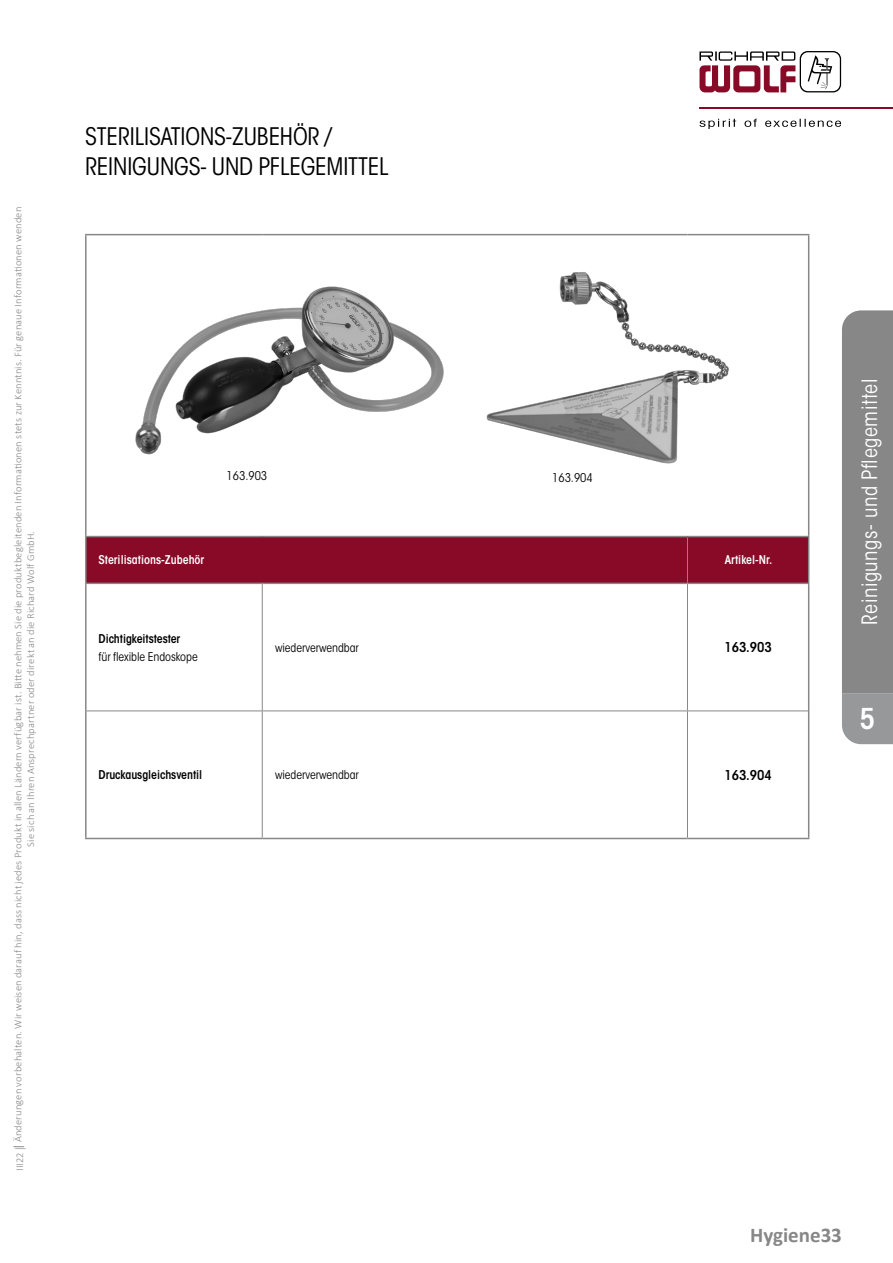
<style>
.page{position:relative;width:893px;height:1263px;background:#fff}
.page>*{position:absolute;margin:0;border:0;box-sizing:border-box;transform-origin:0 0}
.t1{font:600 condensed 28.5px "ITC Avant Garde Std";color:#fff}
.t2{font:condensed 24px/30px "ITC Avant Garde Std";letter-spacing:-.005em;color:#000}
.t3{font:condensed 21px "ITC Avant Garde Std";letter-spacing:.025em;color:#fff}
.t4{font:700 21px "Calibri";color:#878787}
.t5{font:600 condensed 13.5px "ITC Avant Garde Std";letter-spacing:-.005em;color:#000}
.t6{font:condensed 12px "ITC Avant Garde Std";letter-spacing:-.005em;color:#000}
.t7{font:600 condensed 12px "ITC Avant Garde Std";letter-spacing:-.005em;color:#000}
.t8{font:600 condensed 12px "ITC Avant Garde Std";color:#fff}
.t9{font:300 10.5px/12.6px "Calibri";letter-spacing:.015em;color:#878787;text-align:center}
.s1{font-family:"Adobe Garamond Pro";font-weight:400}
.s2{font-family:"Adobe Garamond Pro";font-weight:700}
</style>
<div class="page">
<svg style="left:699px;top:119px;width:142px;height:10px"></svg>
<svg style="left:699px;top:51px;width:142px;height:41px"></svg>
<hr style="left:699px;top:107px;width:194px;height:2px;background:#880a26">
<svg style="left:842px;top:310px;width:51px;height:434px;background:#89898a"></svg>
<div style="left:86px;top:536px;width:601px;height:47px;background:#880a26"></div>
<div style="left:687px;top:536px;width:122px;height:47px;background:#880a26"></div>
<hr style="left:85px;top:234px;width:177px;height:1px;background:#878787">
<hr style="left:85px;top:235px;width:2px;height:301px;background:#878787">
<hr style="left:262px;top:234px;width:425px;height:1px;background:#878787">
<hr style="left:687px;top:234px;width:122px;height:1px;background:#878787">
<hr style="left:808px;top:235px;width:1px;height:301px;background:#878787">
<hr style="left:85px;top:584px;width:2px;height:127px;background:#878787">
<hr style="left:808px;top:584px;width:1px;height:127px;background:#878787">
<hr style="left:85px;top:711px;width:2px;height:127px;background:#878787">
<hr style="left:808px;top:711px;width:1px;height:127px;background:#878787">
<hr style="left:85px;top:838px;width:177px;height:1px;background:#878787">
<hr style="left:262px;top:838px;width:425px;height:1px;background:#878787">
<hr style="left:687px;top:838px;width:122px;height:1px;background:#878787">
<hr style="left:87px;top:710px;width:175px;height:1px;background:#878787">
<hr style="left:262px;top:710px;width:425px;height:1px;background:#878787">
<hr style="left:687px;top:710px;width:121px;height:1px;background:#878787">
<hr style="left:687px;top:537px;width:1px;height:46px;background:#878787">
<hr style="left:262px;top:584px;width:1px;height:126px;background:#878787">
<hr style="left:687px;top:584px;width:1px;height:126px;background:#878787">
<hr style="left:262px;top:711px;width:1px;height:127px;background:#878787">
<hr style="left:687px;top:711px;width:1px;height:127px;background:#878787">
<hr style="left:85px;top:536px;width:177px;height:1px;background:#878787">
<hr style="left:262px;top:536px;width:425px;height:1px;background:#878787">
<hr style="left:85px;top:537px;width:2px;height:46px;background:#878787">
<hr style="left:85px;top:583px;width:177px;height:1px;background:#878787">
<hr style="left:262px;top:583px;width:425px;height:1px;background:#878787">
<hr style="left:687px;top:536px;width:122px;height:1px;background:#878787">
<hr style="left:808px;top:537px;width:1px;height:46px;background:#878787">
<hr style="left:687px;top:583px;width:122px;height:1px;background:#878787">
<img style="left:135px;top:286px;width:309px;height:169px">
<img style="left:486px;top:272px;width:243px;height:192px">
<p class="t9" style="left:12px;top:1171px;width:965px;rotate:-90deg">III22 <span class="s1">|</span><span class="s2">|</span> Änderungen vorbehalten. Wir weisen darauf hin, dass nicht jedes Produkt in allen Ländern verfügbar ist. Bitte nehmen Sie die produktbegleitenden Informationen stets zur Kenntnis. Für genaue Informationen wenden<br>Sie sich an Ihren Ansprechpartner oder direkt an die Richard Wolf GmbH.</p>
<h2 class="t2" style="left:85px;top:122px;width:305px">STERILISATIONS-ZUBEHÖR /<br>REINIGUNGS- UND PFLEGEMITTEL</h2>
<p class="t6" style="left:227px;top:469px;width:42px">163.903</p>
<p class="t6" style="left:552px;top:470px;width:42px">163.904</p>
<p class="t8" style="left:99px;top:552px;width:107px">Sterilisations-Zubehör</p>
<p class="t8" style="left:725px;top:552px;width:49px">Artikel-Nr.</p>
<p class="t7" style="left:99px;top:631px;width:83px">Dichtigkeitstester</p>
<p class="t6" style="left:99px;top:649px;width:101px">für flexible Endoskope</p>
<p class="t6" style="left:275px;top:640px;width:85px">wiederverwendbar</p>
<p class="t5" style="left:724px;top:639px;width:49px">163.903</p>
<p class="t7" style="left:99px;top:767px;width:105px">Druckausgleichsventil</p>
<p class="t6" style="left:275px;top:767px;width:85px">wiederverwendbar</p>
<p class="t5" style="left:724px;top:766px;width:49px">163.904</p>
<h3 class="t3" style="left:857px;top:625px;width:248px;rotate:-90deg">Reinigungs- und Pflegemittel</h3>
<h1 class="t1" style="left:859px;top:701px;width:17px">5</h1>
<h3 class="t4" style="left:750px;top:1220px;width:93px">Hygiene33</h3>
</div>
